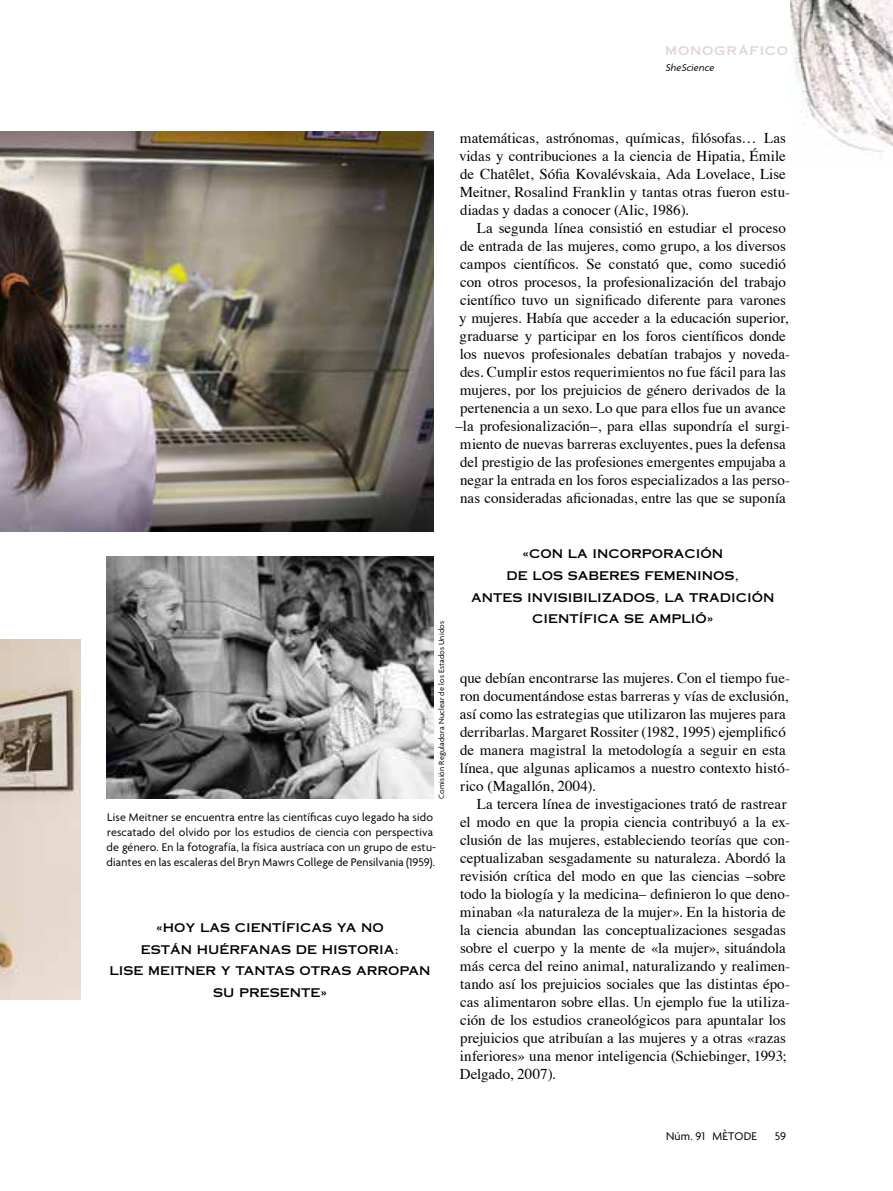
<style>
.page{position:relative;width:893px;height:1191px;background:#fff}
.page>*{position:absolute;margin:0;border:0;box-sizing:border-box;transform-origin:0 0}
.t1{font:15px/18px "Times";color:#000}
.t2{font:12px/15px "Agenda";letter-spacing:.01em;color:#000}
.t3{font:12px/21.8px "Copperplate Thirty One AB";color:#000;text-align:center}
.t4{font:12px "Copperplate Thirty One AB";letter-spacing:.06em;color:#e1d6d2}
.t5{font:italic 10.5px "Agenda";letter-spacing:.015em;color:#000}
.t6{font:8.25px "Agenda";letter-spacing:.02em;color:#000}
.s1{font-style:italic}
</style>
<div class="page">
<img style="left:791px;top:0;width:102px;height:153px">
<img style="left:0;top:132px;width:434px;height:399px">
<img style="left:0;top:639px;width:81px;height:360px">
<img style="left:106px;top:556px;width:328px;height:243px">
<p class="t4" style="left:665px;top:44px;width:124px">MONOGRÁFICO</p>
<p class="t5" style="left:666px;top:61px;width:50px">SheScience</p>
<p class="t1" style="left:459px;top:128px;width:333px">matemáticas, astrónomas, químicas, filósofas… Las vidas y contribuciones a la ciencia de Hipatia, Émile de Chatêlet, Sófia Kovalévskaia, Ada Lovelace, Lise Meitner, Rosalind Franklin y tantas otras fueron estu&shy;diadas y dadas a conocer (Alic, 1986).</p>
<p class="t1" style="left:455px;top:218px;width:336px;text-align:right">La segunda línea consistió en estudiar el proceso<br>de entrada de las mujeres, como grupo, a los diversos campos científicos. Se constató que, como sucedió con otros procesos, la profesionalización del trabajo científico tuvo un significado diferente para varones y mujeres. Había que acceder a la educación superior, graduarse y participar en los foros científicos donde los nuevos profesionales debatían trabajos y noveda&shy;des. Cumplir estos requerimientos no fue fácil para las mujeres, por los prejuicios de género derivados de la pertenencia a un sexo. Lo que para ellos fue un avance –la profesionalización–, para ellas supondría el surgi&shy;miento de nuevas barreras excluyentes, pues la defensa del prestigio de las profesiones emergentes empujaba a negar la entrada en los foros especializados a las perso&shy;nas consideradas aficionadas, entre las que se suponía</p>
<p class="t6" style="left:437px;top:799px;width:179px;rotate:-90deg">Comisión Reguladora Nuclear de los Estados Unidos</p>
<p class="t2" style="left:107px;top:809px;width:331px">Lise Meitner se encuentra entre las científicas cuyo legado ha sido rescatado del olvido por los estudios de ciencia con perspectiva de género. En la fotografía, la física austríaca con un grupo de estu&shy;diantes en las escaleras del Bryn Mawrs College de Pensilvania (1959).</p>
<p class="t3" style="left:110px;top:916px;width:322px">«HOY LAS CIENTÍFICAS YA NO<br>ESTÁN HUÉRFANAS DE HISTORIA:<br>LISE MEITNER Y TANTAS OTRAS ARROPAN<br>SU PRESENTE»</p>
<p class="t3" style="left:471px;top:543px;width:305px">«CON LA INCORPORACIÓN<br>DE LOS SABERES FEMENINOS,<br>ANTES INVISIBILIZADOS, LA TRADICIÓN<br>CIENTÍFICA SE AMPLIÓ»</p>
<p class="t1" style="left:460px;top:668px;width:332px">que debían encontrarse las mujeres. Con el tiempo fue&shy;ron documentándose estas barreras y vías de exclusión, así como las estrategias que utilizaron las mujeres para derribarlas<span class="s1">.</span> Margaret Rossiter (1982, 1995) ejemplificó de manera magistral la metodología a seguir en esta línea, que algunas aplicamos a nuestro contexto histó&shy;rico (Magallón, 2004).</p>
<p class="t1" style="left:460px;top:794px;width:332px;text-indent:17px">La tercera línea de investigaciones trató de rastrear el modo en que la propia ciencia contribuyó a la ex&shy;clusión de las mujeres, estableciendo teorías que con&shy;ceptualizaban sesgadamente su naturaleza. Abordó la revisión crítica del modo en que las ciencias –sobre todo la biología y la medicina– definieron lo que deno&shy;minaban «la naturaleza de la mujer». En la historia de la ciencia abundan las conceptualizaciones sesgadas sobre el cuerpo y la mente de «la mujer», situándola más cerca del reino animal, naturalizando y realimen&shy;tando así los prejuicios sociales que las distintas épo&shy;cas alimentaron sobre ellas. Un ejemplo fue la utiliza&shy;ción de los estudios craneológicos para apuntalar los prejuicios que atribuían a las mujeres y a otras «razas inferiores» una menor inteligencia (Schiebinger, 1993; Delgado, 2007).</p>
<p class="t2" style="left:666px;top:1128px;width:92px">Núm. 91 MÈTODE</p>
<p class="t2" style="left:775px;top:1128px;width:13px">59</p>
</div>
